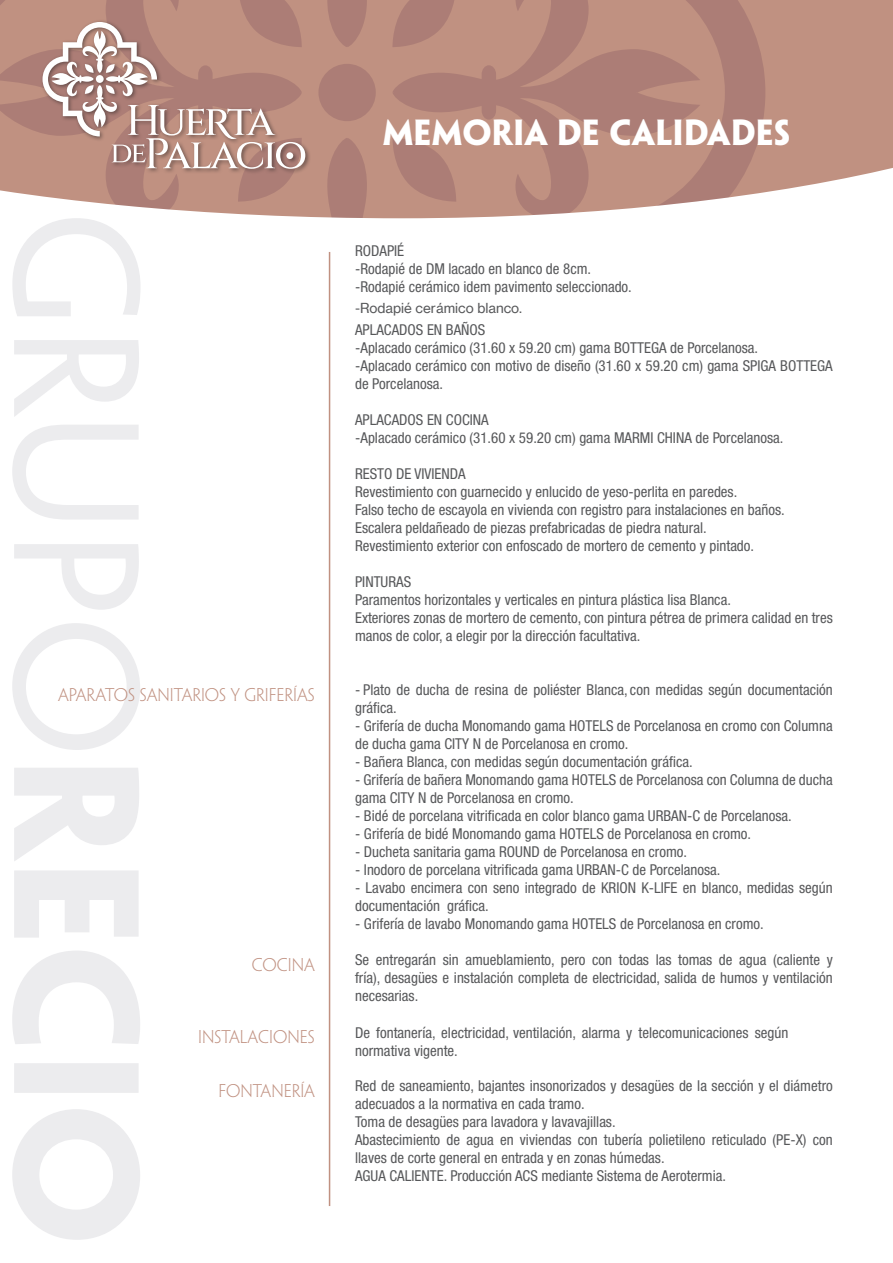
<style>
.page{position:relative;width:893px;height:1263px;background:#fff}
.page>*{position:absolute;margin:0;border:0;box-sizing:border-box;transform-origin:0 0}
.t1{font:700 32.55px "Penumbra Flare Std";color:#fff}
.t2{font:300 16.5px "Penumbra Flare Std";color:#c09181}
.t3{font:condensed 15px/18px "Helvetica Neue LT Std";color:#57585a}
.t4{font:13.5px "Neue Haas Grotesk Text Pro";color:#57585a}
</style>
<div class="page">
<svg style="left:14px;top:340px;width:125px;height:77px"></svg>
<svg style="left:12px;top:425px;width:127px;height:95px"></svg>
<svg style="left:14px;top:544px;width:125px;height:66px"></svg>
<svg style="left:12px;top:623px;width:128px;height:127px"></svg>
<svg style="left:14px;top:768px;width:125px;height:93px"></svg>
<svg style="left:14px;top:870px;width:125px;height:68px"></svg>
<svg style="left:12px;top:951px;width:128px;height:93px"></svg>
<div style="left:14px;top:1063px;width:125px;height:30px;background:#ececee"></div>
<svg style="left:12px;top:1109px;width:128px;height:131px"></svg>
<div style="left:765px;top:0;width:128px;height:193px;background:#c09181"></div>
<svg style="left:700px;top:0;width:65px;height:201px;background:#b4867c"></svg>
<svg style="left:484px;top:0;width:216px;height:217px;background:#b98c80"></svg>
<svg style="left:0;top:0;width:12px;height:193px;background:#be8f80"></svg>
<svg style="left:12px;top:0;width:472px;height:316px"></svg>
<hr style="left:329px;top:252px;width:1px;height:954px;background:#c09181">
<p class="t1" style="left:383px;top:111px;width:409px">MEMORIA DE CALIDADES</p>
<p class="t3" style="left:355px;top:242px;width:278px">RODAPIÉ<br>-Rodapié de DM lacado en blanco de 8cm. -Rodapié cerámico idem pavimento seleccionado.</p>
<p class="t4" style="left:355px;top:300px;width:169px">-Rodapié cerámico blanco.</p>
<p class="t3" style="left:355px;top:320px;width:132px">APLACADOS EN BAÑOS</p>
<p class="t3" style="left:355px;top:338px;width:405px">-Aplacado cerámico (31.60 x 59.20 cm) gama BOTTEGA de Porcelanosa.</p>
<p class="t3" style="left:355px;top:356px;width:479px">-Aplacado cerámico con motivo de diseño (31.60 x 59.20 cm) gama SPIGA BOTTEGA de Porcelanosa.</p>
<p class="t3" style="left:355px;top:410px;width:135px">APLACADOS EN COCINA</p>
<p class="t3" style="left:355px;top:428px;width:430px">-Aplacado cerámico (31.60 x 59.20 cm) gama MARMI CHINA de Porcelanosa.</p>
<p class="t3" style="left:355px;top:464px;width:112px">RESTO DE VIVIENDA</p>
<p class="t3" style="left:355px;top:482px;width:384px">Revestimiento con guarnecido y enlucido de yeso-perlita en paredes.</p>
<p class="t3" style="left:355px;top:500px;width:431px">Falso techo de escayola en vivienda con registro para instalaciones en baños.</p>
<p class="t3" style="left:355px;top:518px;width:353px">Escalera peldañeado de piezas prefabricadas de piedra natural.</p>
<p class="t3" style="left:355px;top:536px;width:401px">Revestimiento exterior con enfoscado de mortero de cemento y pintado.</p>
<p class="t3" style="left:355px;top:572px;width:58px">PINTURAS</p>
<p class="t3" style="left:355px;top:590px;width:377px">Paramentos horizontales y verticales en pintura plástica lisa Blanca.</p>
<p class="t3" style="left:355px;top:608px;width:479px">Exteriores zonas de mortero de cemento, con pintura pétrea de primera calidad en tres manos de color, a elegir por la dirección facultativa.</p>
<p class="t2" style="left:58px;top:685px;width:258px">APARATOS SANITARIOS Y GRIFERÍAS</p>
<p class="t3" style="left:355px;top:680px;width:479px">- Plato de ducha de resina de poliéster Blanca, con medidas según documentación gráfica.</p>
<p class="t3" style="left:355px;top:716px;width:479px">- Grifería de ducha Monomando gama HOTELS de Porcelanosa en cromo con Columna de ducha gama CITY N de Porcelanosa en cromo.</p>
<p class="t3" style="left:355px;top:752px;width:339px">- Bañera Blanca, con medidas según documentación gráfica.</p>
<p class="t3" style="left:355px;top:770px;width:479px">- Grifería de bañera Monomando gama HOTELS de Porcelanosa con Columna de ducha gama CITY N de Porcelanosa en cromo.</p>
<p class="t3" style="left:355px;top:806px;width:438px">- Bidé de porcelana vitrificada en color blanco gama URBAN-C de Porcelanosa.</p>
<p class="t3" style="left:355px;top:824px;width:398px">- Grifería de bidé Monomando gama HOTELS de Porcelanosa en cromo.</p>
<p class="t3" style="left:355px;top:842px;width:334px">- Ducheta sanitaria gama ROUND de Porcelanosa en cromo.</p>
<p class="t3" style="left:355px;top:860px;width:367px">- Inodoro de porcelana vitrificada gama URBAN-C de Porcelanosa.</p>
<p class="t3" style="left:355px;top:878px;width:479px">- Lavabo encimera con seno integrado de KRION K-LIFE en blanco, medidas según documentación gráfica.</p>
<p class="t3" style="left:355px;top:914px;width:410px">- Grifería de lavabo Monomando gama HOTELS de Porcelanosa en cromo.</p>
<p class="t2" style="left:252px;top:955px;width:65px">COCINA</p>
<p class="t3" style="left:355px;top:950px;width:479px;text-align:justify">Se entregarán sin amueblamiento, pero con todas las tomas de agua (caliente y fría), desagües e instalación completa de electricidad, salida de humos y ventilación necesarias.</p>
<p class="t2" style="left:198px;top:1027px;width:118px">INSTALACIONES</p>
<p class="t2" style="left:218px;top:1081px;width:98px">FONTANERÍA</p>
<p class="t3" style="left:355px;top:1023px;width:435px;line-height:18.5px">De fontanería, electricidad, ventilación, alarma y telecomunicaciones según normativa vigente.</p>
<p class="t3" style="left:355px;top:1076px;width:479px">Red de saneamiento, bajantes insonorizados y desagües de la sección y el diámetro adecuados a la normativa en cada tramo.</p>
<p class="t3" style="left:355px;top:1112px;width:262px">Toma de desagües para lavadora y lavavajillas.</p>
<p class="t3" style="left:355px;top:1130px;width:479px">Abastecimiento de agua en viviendas con tubería polietileno reticulado (PE-X) con llaves de corte general en entrada y en zonas húmedas.</p>
<p class="t3" style="left:355px;top:1166px;width:372px">AGUA CALIENTE. Producción ACS mediante Sistema de Aerotermia.</p>
</div>
